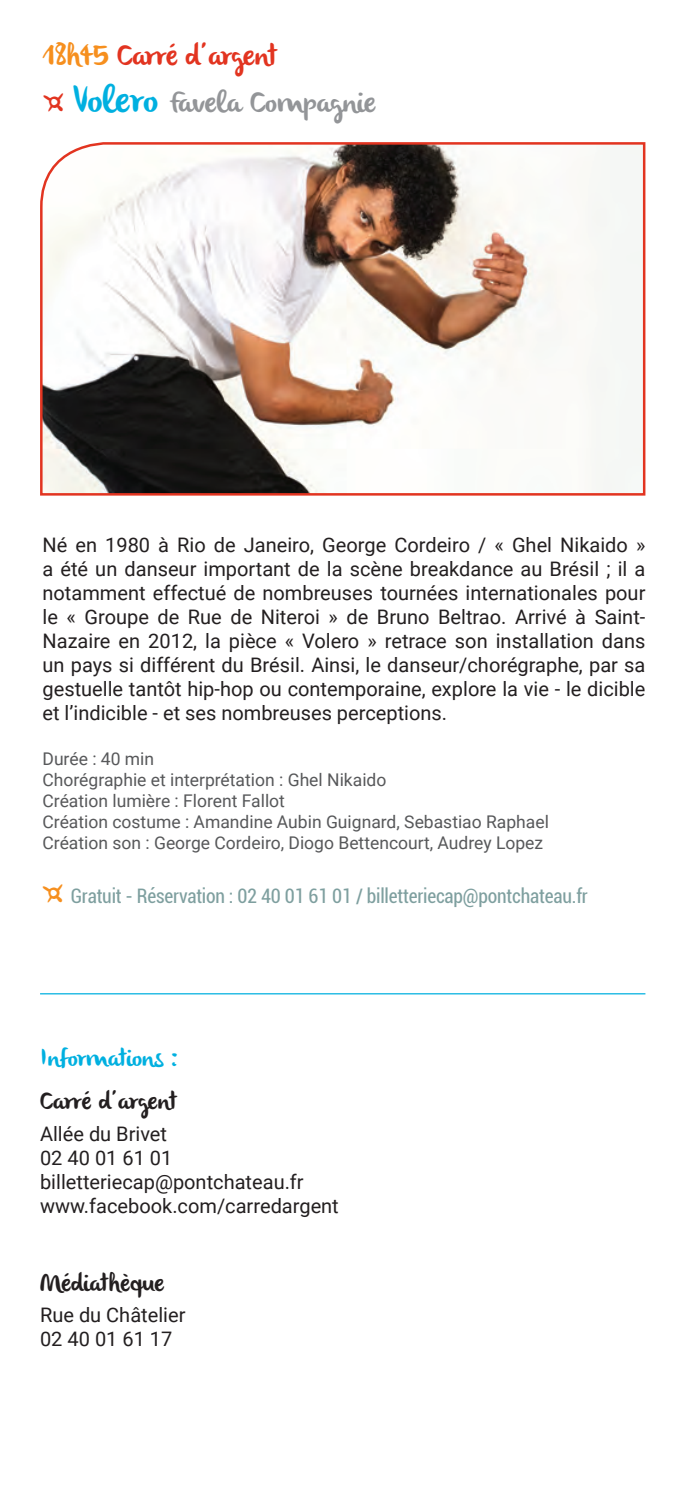
<style>
.page{position:relative;width:688px;height:1489px;background:#fff}
.page>*{position:absolute;margin:0;border:0;box-sizing:border-box;transform-origin:0 0}
.t1{font:30px "olivier";color:#939598}
.t2{font:30px "olivier";letter-spacing:-.01em;color:#e23420}
.t3{font:25px "olivier";color:#231f20}
.t4{font:25px "olivier";color:#00b0e0}
.t5{font:20px/24px "Roboto";color:#231f20;text-align:justify}
.t6{font:condensed 20px "Roboto";letter-spacing:-.01em;color:#7e9f9f}
.t7{font:17.5px "Roboto";color:#57585a}
.s1{color:#f68f1e}
.s2{color:#e23420}
.s3{font-size:37.5px;color:#00b0e0}
.s4{font-family:"olivier";font-stretch:normal;font-size:30px;color:#f68f1e}
</style>
<div class="page">
<hr style="left:40px;top:993px;width:605px;height:1px;background:#00b0e0">
<svg style="left:40px;top:142px;width:606px;height:354px"></svg>
<p class="t2" style="left:43px;top:38px;width:236px"><span class="s1">18h45</span> Carré d’argent</p>
<p class="t1" style="left:43px;top:85px;width:334px"><span class="s2">¤</span> <span class="s3">Volero</span> Favela Compagnie</p>
<p class="t5" style="left:42px;top:532px;width:604px">Né en 1980 à Rio de Janeiro, George Cordeiro / « Ghel Nikaido » a été un danseur important de la scène breakdance au Brésil ; il a notamment effectué de nombreuses tournées internationales pour le « Groupe de Rue de Niteroi » de Bruno Beltrao. Arrivé à Saint-Nazaire en 2012, la pièce « Volero » retrace son installation dans un pays si différent du Brésil. Ainsi, le danseur/chorégraphe, par sa gestuelle tantôt hip-hop ou contemporaine, explore la vie - le dicible et l’indicible - et ses nombreuses perceptions.</p>
<p class="t7" style="left:42px;top:746px;width:113px">Durée : 40 min</p>
<p class="t7" style="left:42px;top:767px;width:345px">Chorégraphie et interprétation : Ghel Nikaido</p>
<p class="t7" style="left:42px;top:788px;width:244px">Création lumière : Florent Fallot</p>
<p class="t7" style="left:42px;top:809px;width:508px">Création costume : Amandine Aubin Guignard, Sebastiao Raphael</p>
<p class="t7" style="left:42px;top:830px;width:502px">Création son : George Cordeiro, Diogo Bettencourt, Audrey Lopez</p>
<p class="t6" style="left:42px;top:881px;width:546px"><span class="s4">¤</span> Gratuit - Réservation : 02 40 01 61 01 / billetteriecap@pontchateau.fr</p>
<p class="t4" style="left:40px;top:1043px;width:140px">Informations :</p>
<p class="t3" style="left:40px;top:1086px;width:138px">Carré d’argent</p>
<p class="t5" style="left:40px;top:1120px;width:128px">Allée du Brivet</p>
<p class="t5" style="left:40px;top:1144px;width:134px">02 40 01 61 01</p>
<p class="t5" style="left:40px;top:1168px;width:265px">billetteriecap@pontchateau.fr</p>
<p class="t5" style="left:40px;top:1192px;width:300px">www.facebook.com/carredargent</p>
<p class="t3" style="left:40px;top:1267px;width:126px">Médiathèque</p>
<p class="t5" style="left:40px;top:1301px;width:147px">Rue du Châtelier</p>
<p class="t5" style="left:40px;top:1325px;width:134px">02 40 01 61 17</p>
</div>
